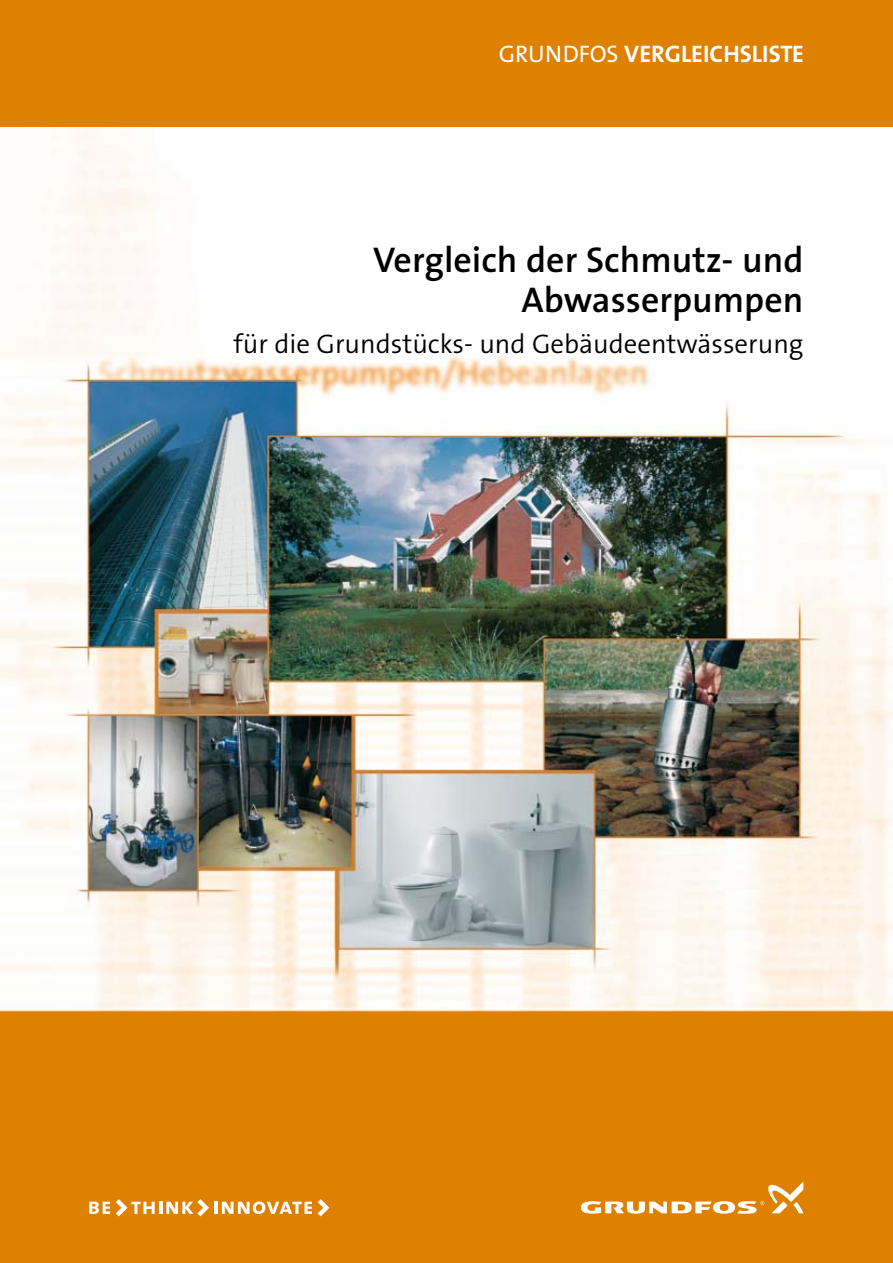
<style>
.page{position:relative;width:893px;height:1263px;background:#fff}
.page>*{position:absolute;margin:0;border:0;box-sizing:border-box;transform-origin:0 0}
.t1{font:36px/40.5px "Grundfos The Sans 6 SB";color:#000;text-align:right}
.t2{font:27px "Grundfos The Sans 4 SL";color:#000}
.t3{font:24px "Grundfos The Sans 7 B";color:#fff}
.s1{font-family:"Grundfos The Sans 5 R"}
</style>
<div class="page">
<img style="left:0;top:0;width:893px;height:1263px">
<p class="t3" style="left:499px;top:41px;width:307px"><span class="s1">GRUNDFOS</span> VERGLEICHSLISTE</p>
<h1 class="t1" style="left:373px;top:240px;width:432px">Vergleich der Schmutz- und<br>Abwasserpumpen</h1>
<p class="t2" style="left:233px;top:330px;width:571px">für die Grundstücks- und Gebäudeentwässerung</p>
</div>
